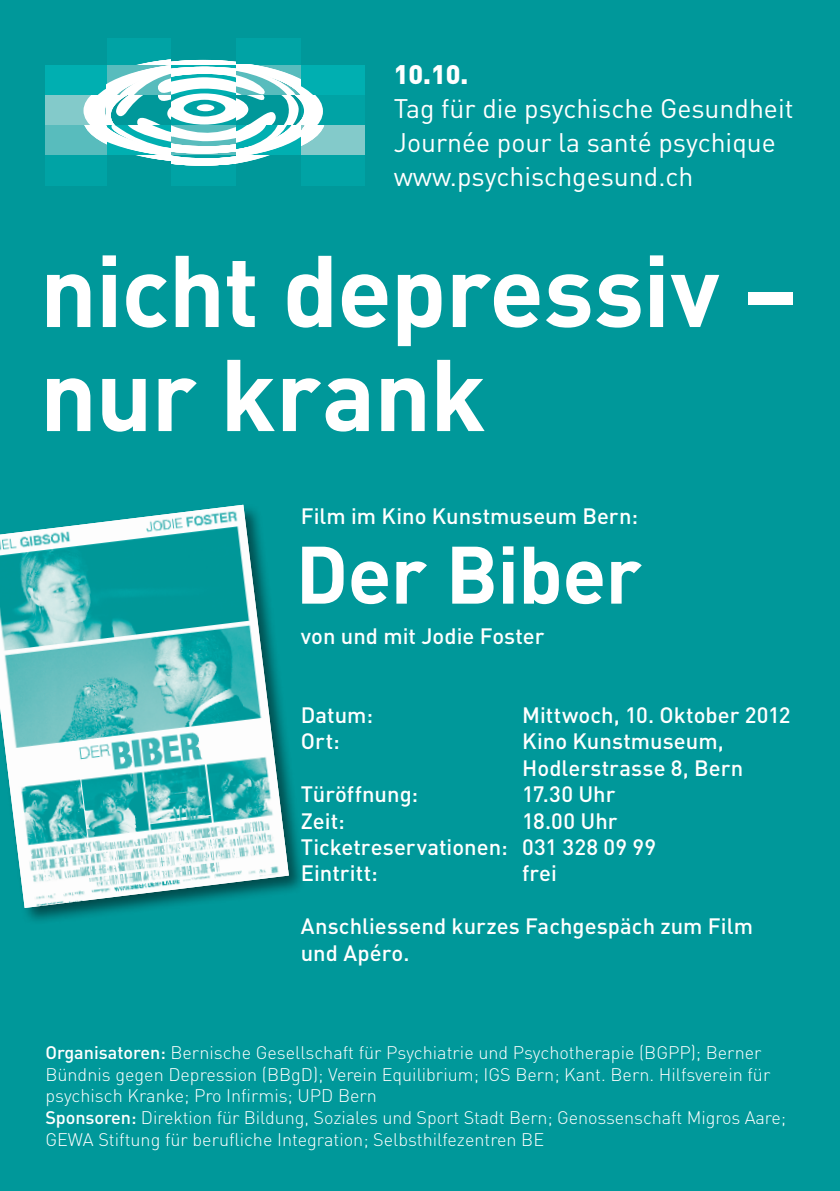
<style>
.page{position:relative;width:840px;height:1191px;background:#fff}
.page>*{position:absolute;margin:0;border:0;box-sizing:border-box;transform-origin:0 0}
.t1{font:700 100px/104px "DIN";letter-spacing:-.015em;color:#fff}
.t2{font:700 80px "DIN";letter-spacing:-.01em;color:#fff}
.t3{font:26.6px/34.2px "DIN";color:#fff}
.t4{font:900 26.6px "DIN";color:#fff}
.t5{font:500 22px/26.4px "DIN";color:#fff}
.t6{font:300 18px/21.6px "DIN";color:#fff}
.s1{font-weight:500}
</style>
<div class="page">
<div style="left:0;top:0;width:839px;height:1191px;background:#00989a"></div>
<div style="left:107px;top:38px;width:64px;height:27px;background:#00a3a5"></div>
<div style="left:236px;top:38px;width:65px;height:27px;background:#00a3a5"></div>
<div style="left:45px;top:65px;width:62px;height:30px;background:#00afb1"></div>
<div style="left:301px;top:65px;width:64px;height:30px;background:#00afb1"></div>
<div style="left:45px;top:95px;width:62px;height:30px;background:#83caca"></div>
<div style="left:301px;top:95px;width:64px;height:30px;background:#00a3a5"></div>
<div style="left:45px;top:125px;width:62px;height:30px;background:#58bcbd"></div>
<div style="left:301px;top:125px;width:64px;height:30px;background:#83caca"></div>
<div style="left:45px;top:155px;width:62px;height:31px;background:#00a3a5"></div>
<div style="left:171px;top:155px;width:65px;height:31px;background:#00a3a5"></div>
<div style="left:301px;top:155px;width:64px;height:31px;background:#00a3a5"></div>
<svg style="left:83px;top:59px;width:242px;height:107px"></svg>
<div style="left:0;top:502px;width:306px;height:423px;background:#000;opacity:.5"></div>
<img style="left:0;top:505px;width:289px;height:403px">
<h3 class="t4" style="left:393px;top:56px;width:76px">10.10.</h3>
<h3 class="t3" style="left:393px;top:90px;width:401px">Tag für die psychische Gesundheit<br>Journée pour la santé psychique www.psychischgesund.ch</h3>
<h1 class="t1" style="left:40px;top:234px;width:758px">nicht depressiv – nur krank</h1>
<p class="t5" style="left:300px;top:502px;width:338px">Film im Kino Kunstmuseum Bern:</p>
<h2 class="t2" style="left:295px;top:522px;width:347px">Der Biber</h2>
<p class="t5" style="left:300px;top:622px;width:245px">von und mit Jodie Foster</p>
<p class="t5" style="left:300px;top:701px;width:74px">Datum:</p>
<p class="t5" style="left:522px;top:701px;width:270px">Mittwoch, 10. Oktober 2012</p>
<p class="t5" style="left:300px;top:727px;width:40px">Ort:</p>
<p class="t5" style="left:522px;top:727px;width:222px">Kino Kunstmuseum,<br>Hodlerstrasse 8, Bern</p>
<p class="t5" style="left:300px;top:780px;width:119px">Türöffnung:</p>
<p class="t5" style="left:522px;top:780px;width:95px">17.30 Uhr</p>
<p class="t5" style="left:300px;top:806px;width:45px">Zeit:</p>
<p class="t5" style="left:300px;top:806px;width:357px;text-indent:221px">18.00 Uhr<br>Ticketreservationen: 031 328 09 99<br>Eintritt:</p>
<p class="t5" style="left:522px;top:859px;width:36px">frei</p>
<p class="t5" style="left:300px;top:912px;width:453px">Anschliessend kurzes Fachgespäch zum Film und Apéro.</p>
<p class="t6" style="left:45px;top:1041px;width:741px"><span class="s1">Organisatoren:</span> Bernische Gesellschaft für Psychiatrie und Psychotherapie (BGPP); Berner Bündnis gegen Depression (BBgD); Verein Equilibrium; IGS Bern; Kant. Bern. Hilfsverein für psychisch Kranke; Pro Infirmis; UPD Bern<br><span class="s1">Sponsoren:</span> Direktion für Bildung, Soziales und Sport Stadt Bern; Genossenschaft Migros Aare; GEWA Stiftung für berufliche Integration; Selbsthilfezentren BE</p>
</div>
